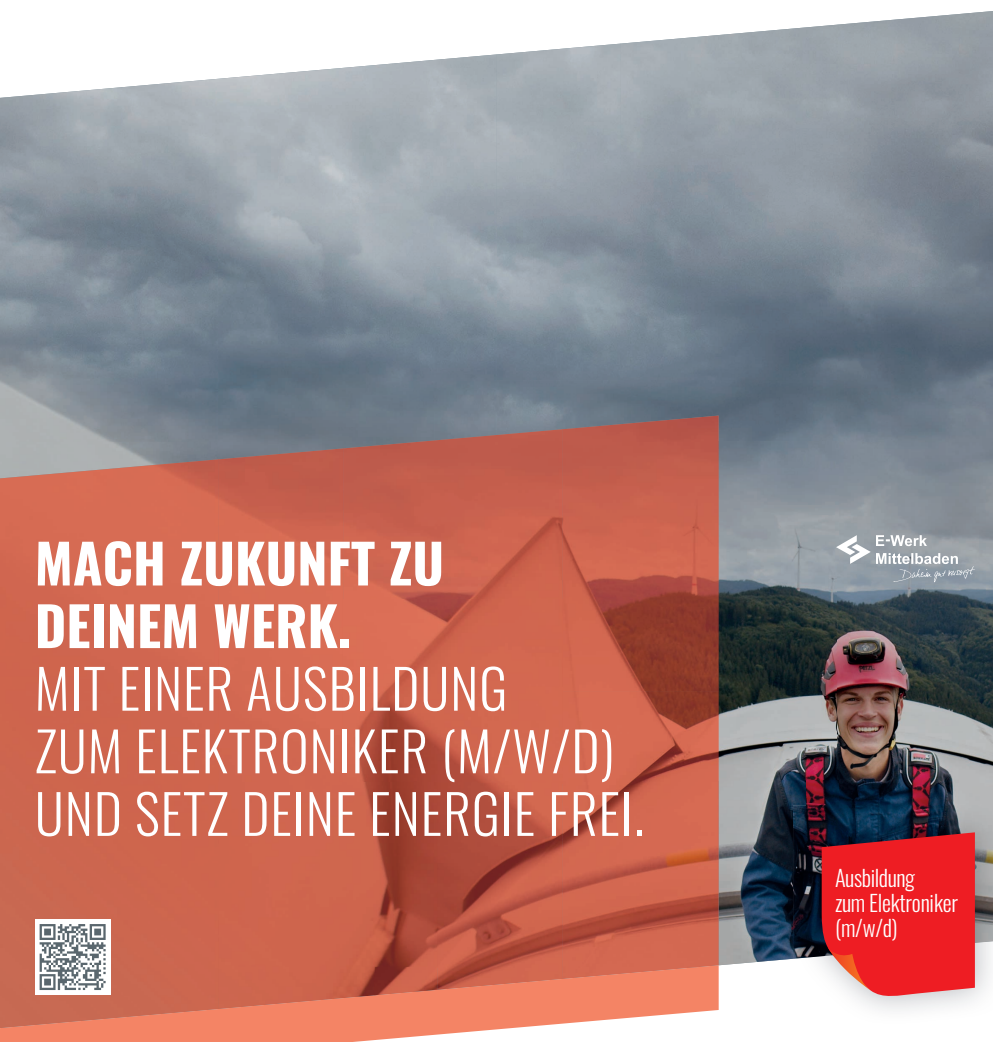
<style>
.page{position:relative;width:993px;height:1042px;background:#fff}
.page>*{position:absolute;margin:0;border:0;box-sizing:border-box;transform-origin:0 0}
.t1{font:300 54.07px/62.6px "Oswald";letter-spacing:.015em;color:#fff}
.t2{font:700 54.07px/62.6px "Oswald";color:#fff}
.t3{font:300 22.4px/25.3px "Oswald";letter-spacing:-.015em;color:#fff}
</style>
<div class="page">
<img style="left:620px;top:25px;width:217px;height:355px">
<img style="left:837px;top:11px;width:155px;height:794px">
<img style="left:279px;top:54px;width:217px;height:357px">
<img style="left:496px;top:44px;width:124px;height:336px">
<img style="left:0;top:79px;width:217px;height:363px">
<img style="left:217px;top:73px;width:62px;height:386px">
<img style="left:496px;top:380px;width:341px;height:62px">
<div style="left:279px;top:411px;width:155px;height:37px;background:#6c7985"></div>
<img style="left:718px;top:442px;width:119px;height:338px">
<img style="left:718px;top:780px;width:88px;height:185px">
<img style="left:806px;top:780px;width:31px;height:25px">
<svg style="left:0;top:967px;width:718px;height:75px;fill:#f48465"></svg>
<img style="left:343px;top:429px;width:219px;height:354px">
<img style="left:562px;top:415px;width:156px;height:552px">
<img style="left:0;top:459px;width:219px;height:569px">
<img style="left:218px;top:448px;width:126px;height:335px">
<img style="left:218px;top:783px;width:219px;height:184px">
<img style="left:437px;top:783px;width:125px;height:207px">
<img style="left:218px;top:967px;width:157px;height:42px">
<img style="left:374px;top:967px;width:63px;height:28px">
<img style="left:562px;top:967px;width:138px;height:12px">
<div style="left:35px;top:919px;width:75px;height:76px;background:#fff"></div>
<svg style="left:39px;top:924px;width:1px;height:66px"></svg>
<svg style="left:40px;top:924px;width:66px;height:66px"></svg>
<img style="left:792px;top:959px;width:199px;height:52px">
<img style="left:792px;top:805px;width:200px;height:154px">
<svg style="left:821px;top:832px;width:153px;height:167px;background:#e02f34"></svg>
<svg style="left:835px;top:535px;width:139px;height:47px;background:#a5adb4"></svg>
<p class="t2" style="left:35px;top:534px;width:411px">MACH ZUKUNFT ZU<br>DEINEM WERK.</p>
<p class="t1" style="left:35px;top:651px;width:610px">MIT EINER AUSBILDUNG<br>ZUM ELEKTRONIKER (M/W/D)<br>UND SETZ DEINE ENERGIE FREI.</p>
<p class="t3" style="left:834px;top:862px;width:124px">Ausbildung<br>zum Elektroniker (m/w/d)</p>
</div>
